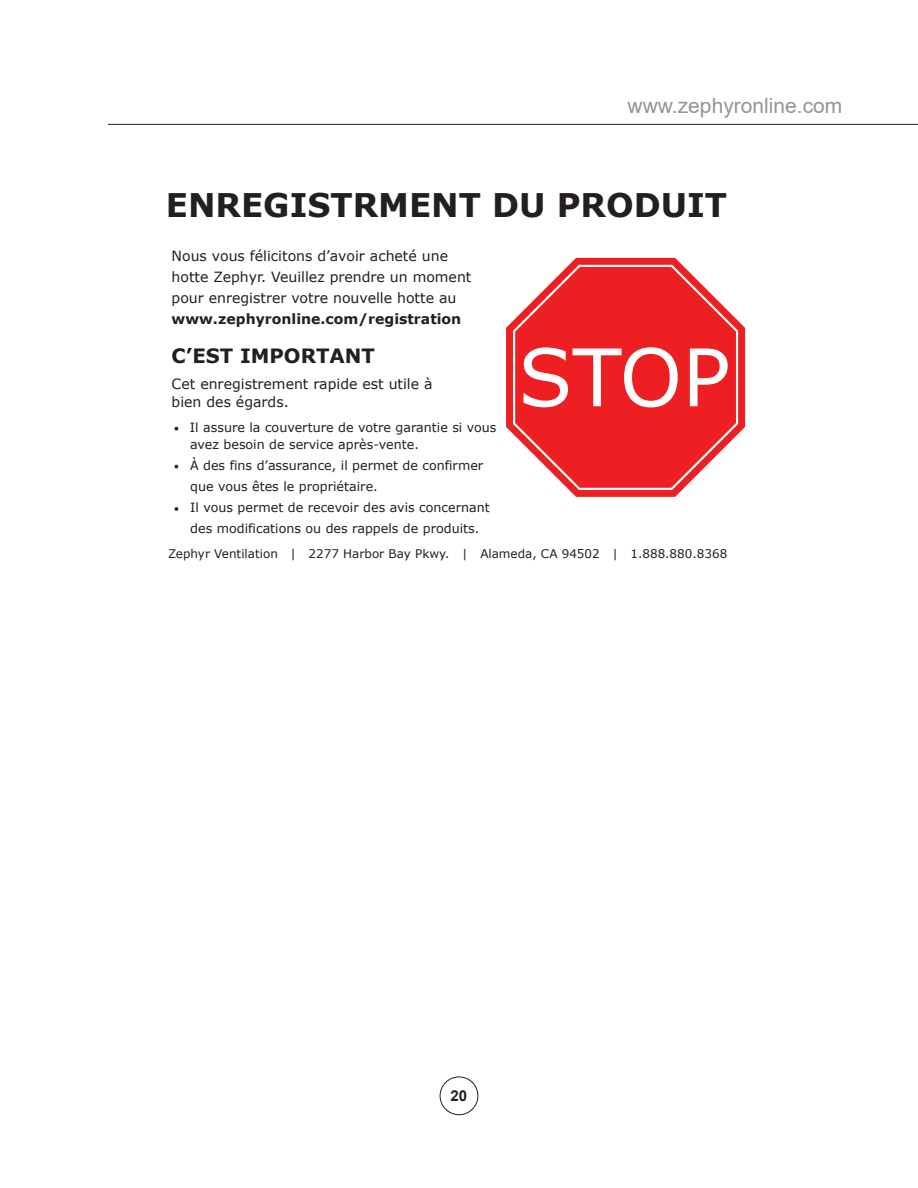
<style>
.page{position:relative;width:918px;height:1188px;background:#fff}
.page>*{position:absolute;margin:0;border:0;box-sizing:border-box;transform-origin:0 0}
.t1{font:700 32.55px "Verdana";color:#231f20}
.t2{font:21px "Arial";color:#939598}
.t3{font:700 19.65px "Verdana";color:#231f20}
.t4{font:700 15px "Arial";color:#231f20}
.t5{font:14.1px/21.1px "Verdana";color:#231f20}
.t6{font:12.6px/21.1px "Verdana";color:#231f20}
.t7{font:12px "Verdana";color:#231f20}
.s1{font-weight:700}
</style>
<div class="page">
<hr style="left:108px;top:124px;width:810px;height:1px;background:#231f20">
<div style="left:440px;top:1077px;width:38px;height:38px;border:1px solid #231f20;border-radius:50%"></div>
<svg style="left:506px;top:258px;width:239px;height:239px"></svg>
<svg style="left:515px;top:267px;width:221px;height:221px;fill:#ee1f23"></svg>
<svg style="left:175px;top:427px;width:3px;height:4px"></svg>
<svg style="left:175px;top:507px;width:3px;height:4px"></svg>
<h2 class="t2" style="left:628px;top:91px;width:216px">www.zephyronline.com</h2>
<p class="t1" style="left:166px;top:182px;width:563px">ENREGISTRMENT DU PRODUIT</p>
<p class="t5" style="left:172px;top:245px;width:301px">Nous vous félicitons d’avoir acheté une hotte Zephyr. Veuillez prendre un moment pour enregistrer votre nouvelle hotte au <span class="s1">www.zephyronline.com/registration</span></p>
<p class="t3" style="left:172px;top:342px;width:205px">C’EST IMPORTANT</p>
<p class="t5" style="left:172px;top:374px;width:263px;line-height:18.3px">Cet enregistrement rapide est utile à bien des égards.</p>
<p class="t6" style="left:190px;top:419px;width:308px;line-height:17px">Il assure la couverture de votre garantie si vous avez besoin de service après-vente.</p>
<p class="t6" style="left:190px;top:454px;width:301px">À des fins d’assurance, il permet de confirmer que vous êtes le propriétaire.<br>Il vous permet de recevoir des avis concernant des modifications ou des rappels de produits.</p>
<p class="t7" style="left:168px;top:545px;width:561px">Zephyr Ventilation | 2277 Harbor Bay Pkwy. | Alameda, CA 94502 | 1.888.880.8368</p>
<p class="t4" style="left:450px;top:1085px;width:18px">20</p>
</div>
